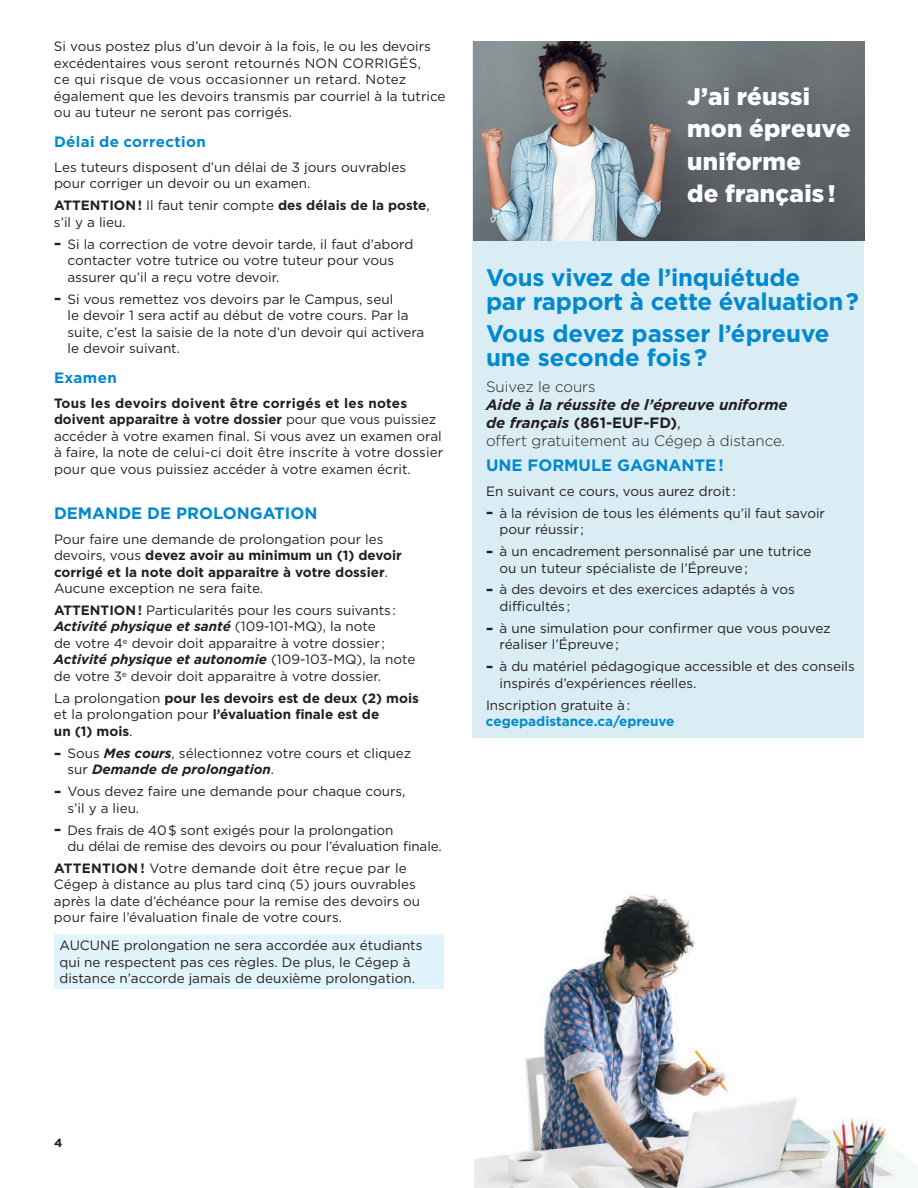
<style>
.page{position:relative;width:918px;height:1188px;background:#fff}
.page>*{position:absolute;margin:0;border:0;box-sizing:border-box;transform-origin:0 0}
._1-sous-titre{font:700 24px/24px "Gotham";letter-spacing:-.01em;color:#0089cf}
.t1{font:900 24px "Gotham";letter-spacing:.01em;color:#fff}
._1-sous-titre-2{font:700 16.5px "Gotham";color:#0089cf}
.t2{font:italic 700 15px/18px "Gotham";color:#231f20}
.Sous-sous-titre-co{font:700 15px "Gotham";letter-spacing:.025em;color:#0089cf}
.GROS_TEXTE{font:300 15px "Gotham";color:#231f20}
.t3{font:13.5px/16.5px "Gotham";color:#231f20}
.t4{font:700 13.5px/16.5px "Gotham";color:#231f20}
.t5{font:700 13.5px/16.5px "Gotham";color:#0089cf}
.t6{font:700 12px "Gotham";color:#231f20}
.s1{font-weight:700}
.s2{font-weight:700;font-size:16.2px}
.s3{font-weight:700;font-style:italic}
.s4{font-weight:400}
.s5{font-style:normal}
.s6{font-weight:400;font-style:normal}
.s7{font-weight:300;font-style:normal}
.s8{font-weight:400;color:#231f20}
</style>
<div class="page">
<img style="left:474px;top:895px;width:444px;height:293px">
<div style="left:472px;top:41px;width:392px;height:697px;background:#daedf5"></div>
<div style="left:54px;top:934px;width:390px;height:54px;background:#e1f4fc"></div>
<img style="left:473px;top:42px;width:391px;height:199px">
<p class="t3" style="left:54px;top:38px;width:393px">Si vous postez plus d’un devoir à la fois, le ou les devoirs excédentaires vous seront retournés NON CORRIGÉS,<br>ce qui risque de vous occasionner un retard. Notez également que les devoirs transmis par courriel à la tutrice ou au tuteur ne seront pas corrigés.</p>
<p class="Sous-sous-titre-co" style="left:54px;top:133px;width:153px">Délai de correction</p>
<p class="t3" style="left:54px;top:159px;width:354px">Les tuteurs disposent d’un délai de 3 jours ouvrables pour corriger un devoir ou un examen.</p>
<p class="t3" style="left:54px;top:197px;width:377px"><span class="s1">ATTENTION!</span> Il faut tenir compte <span class="s1">des délais de la poste</span>, s’il y a lieu.</p>
<p class="t3" style="left:68px;top:236px;width:347px;text-indent:-14px"><span class="s2">–</span> Si la correction de votre devoir tarde, il faut d’abord contacter votre tutrice ou votre tuteur pour vous assurer qu’il a reçu votre devoir.</p>
<p class="t3" style="left:68px;top:290px;width:358px;text-indent:-14px"><span class="s2">–</span> Si vous remettez vos devoirs par le Campus, seul<br>le devoir 1 sera actif au début de votre cours. Par la suite, c’est la saisie de la note d’un devoir qui activera le devoir suivant.</p>
<p class="Sous-sous-titre-co" style="left:54px;top:369px;width:64px">Examen</p>
<p class="t3" style="left:54px;top:395px;width:391px"><span class="s1">Tous les devoirs doivent être corrigés et les notes doivent apparaitre à votre dossier</span> pour que vous puissiez accéder à votre examen final. Si vous avez un examen oral à faire, la note de celui-ci doit être inscrite à votre dossier pour que vous puissiez accéder à votre examen écrit.</p>
<p class="_1-sous-titre-2" style="left:54px;top:503px;width:265px">DEMANDE DE PROLONGATION</p>
<p class="t3" style="left:54px;top:530px;width:349px">Pour faire une demande de prolongation pour les devoirs, vous <span class="s1">devez avoir au minimum un (1) devoir corrigé et la note doit apparaitre à votre dossier</span>.<br>Aucune exception ne sera faite.</p>
<p class="t3" style="left:54px;top:602px;width:363px"><span class="s1">ATTENTION!</span> Particularités pour les cours suivants :<br><span class="s3">Activité physique et santé</span> (109-101-MQ), la note<br>de votre 4<sup>e</sup> devoir doit apparaitre à votre dossier ; <span class="s3">Activité physique et autonomie</span> (109-103-MQ), la note de votre 3<sup>e</sup> devoir doit apparaitre à votre dossier.</p>
<p class="t4" style="left:54px;top:690px;width:366px"><span class="s4">La prolongation</span> pour les devoirs est de deux (2) mois <span class="s4">et la prolongation pour</span> l’évaluation finale est de<br>un (1) mois<span class="s4">.</span></p>
<p class="t3" style="left:68px;top:745px;width:345px;text-indent:-14px"><span class="s2">–</span> Sous <span class="s3">Mes cours</span>, sélectionnez votre cours et cliquez sur <span class="s3">Demande de prolongation</span>.</p>
<p class="t3" style="left:68px;top:783px;width:340px;text-indent:-14px"><span class="s2">–</span> Vous devez faire une demande pour chaque cours, s’il y a lieu.</p>
<p class="t3" style="left:67px;top:821px;width:376px;text-indent:-13px"><span class="s2">–</span> Des frais de 40$ sont exigés pour la prolongation<br>du délai de remise des devoirs ou pour l’évaluation finale.</p>
<p class="t3" style="left:54px;top:860px;width:368px"><span class="s1">ATTENTION !</span> Votre demande doit être reçue par le Cégep à distance au plus tard cinq (5) jours ouvrables après la date d’échéance pour la remise des devoirs ou pour faire l’évaluation finale de votre cours.</p>
<p class="t3" style="left:59px;top:937px;width:365px">AUCUNE prolongation ne sera accordée aux étudiants qui ne respectent pas ces règles. De plus, le Cégep à distance n’accorde jamais de deuxième prolongation.</p>
<p class="t1" style="left:687px;top:82px;width:124px">J’ai réussi</p>
<p class="t1" style="left:687px;top:114px;width:165px">mon épreuve</p>
<p class="t1" style="left:687px;top:147px;width:115px">uniforme</p>
<p class="t1" style="left:687px;top:179px;width:150px">de français !</p>
<p class="_1-sous-titre" style="left:486px;top:266px;width:374px">Vous vivez de l’inquiétude<br>par rapport à cette évaluation?</p>
<p class="_1-sous-titre" style="left:486px;top:322px;width:345px">Vous devez passer l’épreuve une seconde fois?</p>
<p class="GROS_TEXTE" style="left:486px;top:378px;width:111px">Suivez le cours</p>
<p class="t2" style="left:486px;top:396px;width:303px">Aide à la réussite de l’épreuve uniforme de français <span class="s5">(861-EUF-FD)</span><span class="s6">,<br></span><span class="s7">offert gratuitement au Cégep à distance.</span></p>
<p class="_1-sous-titre-2" style="left:486px;top:455px;width:239px">UNE FORMULE GAGNANTE!</p>
<p class="t3" style="left:486px;top:483px;width:251px">En suivant ce cours, vous aurez droit :</p>
<p class="t3" style="left:500px;top:504px;width:327px;text-indent:-14px"><span class="s2">–</span> à la révision de tous les éléments qu’il faut savoir pour réussir ;</p>
<p class="t3" style="left:500px;top:543px;width:314px;text-indent:-14px"><span class="s2">–</span> à un encadrement personnalisé par une tutrice ou un tuteur spécialiste de l’Épreuve;</p>
<p class="t3" style="left:500px;top:581px;width:297px;text-indent:-14px"><span class="s2">–</span> à des devoirs et des exercices adaptés à vos difficultés ;</p>
<p class="t3" style="left:500px;top:620px;width:333px;text-indent:-14px"><span class="s2">–</span> à une simulation pour confirmer que vous pouvez réaliser l’Épreuve;</p>
<p class="t3" style="left:500px;top:658px;width:357px;text-indent:-14px"><span class="s2">–</span> à du matériel pédagogique accessible et des conseils inspirés d’expériences réelles.</p>
<p class="t5" style="left:486px;top:696px;width:190px"><span class="s8">Inscription gratuite à: </span>cegepadistance.ca/epreuve</p>
<p class="t6" style="left:54px;top:1136px;width:10px">4</p>
</div>
